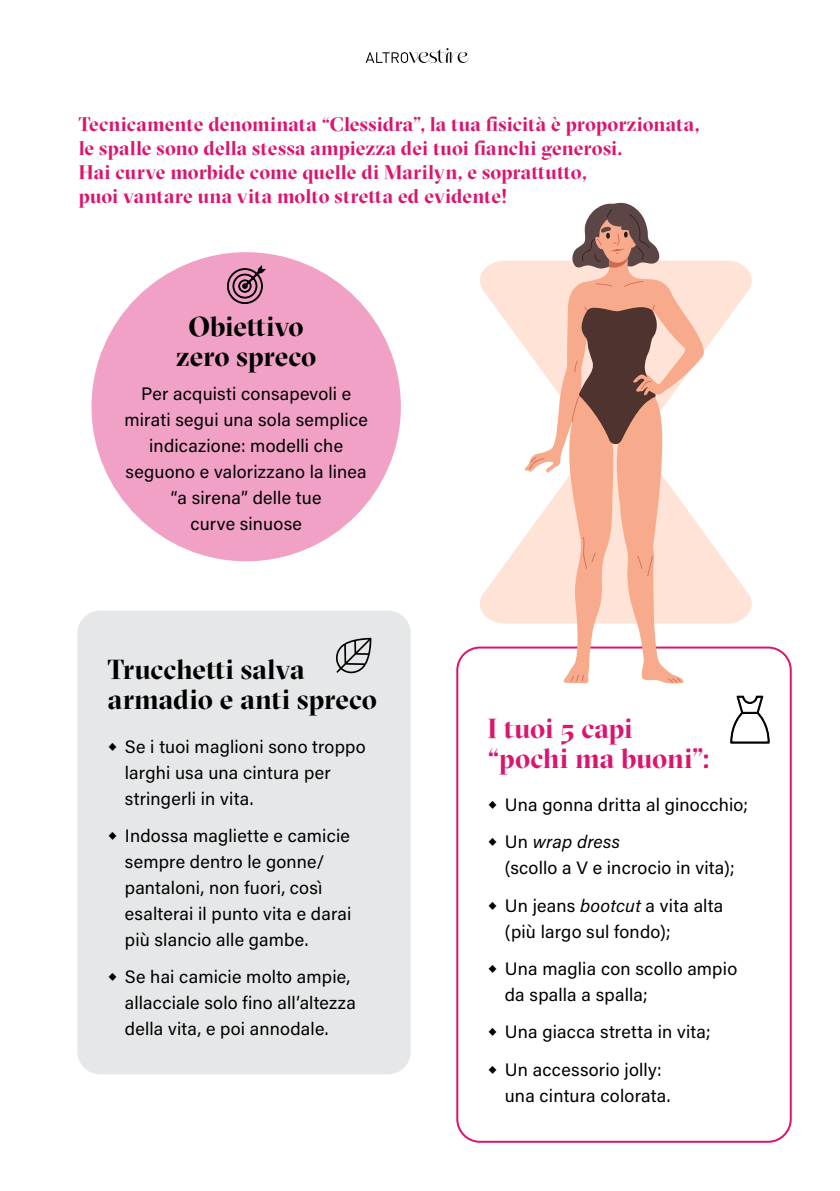
<style>
.page{position:relative;width:840px;height:1191px;background:#fff}
.page>*{position:absolute;margin:0;border:0;box-sizing:border-box;transform-origin:0 0}
.t1{font:700 28px/30px "GT Sectra Display";color:#000;text-align:center}
.t2{font:700 28px/30px "GT Sectra Display";letter-spacing:-.005em;color:#db156e}
.t3{font:700 20px/24px "GT Sectra Display";letter-spacing:.005em;color:#db156e}
.t4{font:18px/26px "Acumin Pro";letter-spacing:.01em;color:#000}
.s1{font-size:24px}
.s2{font-style:italic}
</style>
<div class="page">
<div style="left:456px;top:646px;width:335px;height:496px;border:2px solid #db156e;border-radius:23px"></div>
<div style="left:77px;top:610px;width:333px;height:464px;background:#e6e7e8;border-radius:23px"></div>
<div style="left:91px;top:252px;width:309px;height:309px;background:#f1a1c5;border-radius:50%"></div>
<svg style="left:227px;top:265px;width:39px;height:39px"></svg>
<svg style="left:336px;top:638px;width:35px;height:36px"></svg>
<svg style="left:730px;top:695px;width:39px;height:48px"></svg>
<svg style="left:480px;top:260px;width:272px;height:363px"></svg>
<svg style="left:523px;top:202px;width:181px;height:482px"></svg>
<svg style="left:365px;top:48px;width:103px;height:15px"></svg>
<p class="t3" style="left:79px;top:112px;width:621px">Tecnicamente denominata “Clessidra”, la tua fisicità è proporzionata, le spalle sono della stessa ampiezza dei tuoi fianchi generosi.<br>Hai curve morbide come quelle di Marilyn, e soprattutto,<br>puoi vantare una vita molto stretta ed evidente!</p>
<h1 class="t1" style="left:176px;top:312px;width:142px">Obiettivo zero spreco</h1>
<p class="t4" style="left:124px;top:380px;width:245px;text-align:center">Per acquisti consapevoli e mirati segui una sola semplice indicazione: modelli che seguono e valorizzano la linea “a sirena” delle tue<br>curve sinuose</p>
<h1 class="t1" style="left:108px;top:654px;width:270px;text-align:left">Trucchetti salva armadio e anti spreco</h1>
<p class="t4" style="left:125px;top:732px;width:242px;text-indent:-17px"><span class="s1">◆</span> Se i tuoi maglioni sono troppo larghi usa una cintura per stringerli in vita.</p>
<p class="t4" style="left:125px;top:822px;width:228px;text-indent:-17px"><span class="s1">◆</span> Indossa magliette e camicie sempre dentro le gonne/ pantaloni, non fuori, così esalterai il punto vita e darai più slancio alle gambe.</p>
<p class="t4" style="left:125px;top:963px;width:232px;text-indent:-17px"><span class="s1">◆</span> Se hai camicie molto ampie, allacciale solo fino all’altezza della vita, e poi annodale.</p>
<h1 class="t2" style="left:487px;top:713px;width:224px">I tuoi 5 capi “pochi ma buoni”:</h1>
<p class="t4" style="left:487px;top:791px;width:262px"><span class="s1">◆</span> Una gonna dritta al ginocchio;</p>
<p class="t4" style="left:504px;top:828px;width:231px;text-indent:-17px"><span class="s1">◆</span> Un <span class="s2">wrap dress<br></span>(scollo a V e incrocio in vita);</p>
<p class="t4" style="left:504px;top:891px;width:220px;text-indent:-17px"><span class="s1">◆</span> Un jeans <span class="s2">bootcut</span> a vita alta (più largo sul fondo);</p>
<p class="t4" style="left:504px;top:955px;width:234px;text-indent:-17px"><span class="s1">◆</span> Una maglia con scollo ampio da spalla a spalla;</p>
<p class="t4" style="left:487px;top:1018px;width:224px"><span class="s1">◆</span> Una giacca stretta in vita;</p>
<p class="t4" style="left:504px;top:1055px;width:167px;text-indent:-17px"><span class="s1">◆</span> Un accessorio jolly: una cintura colorata.</p>
</div>
